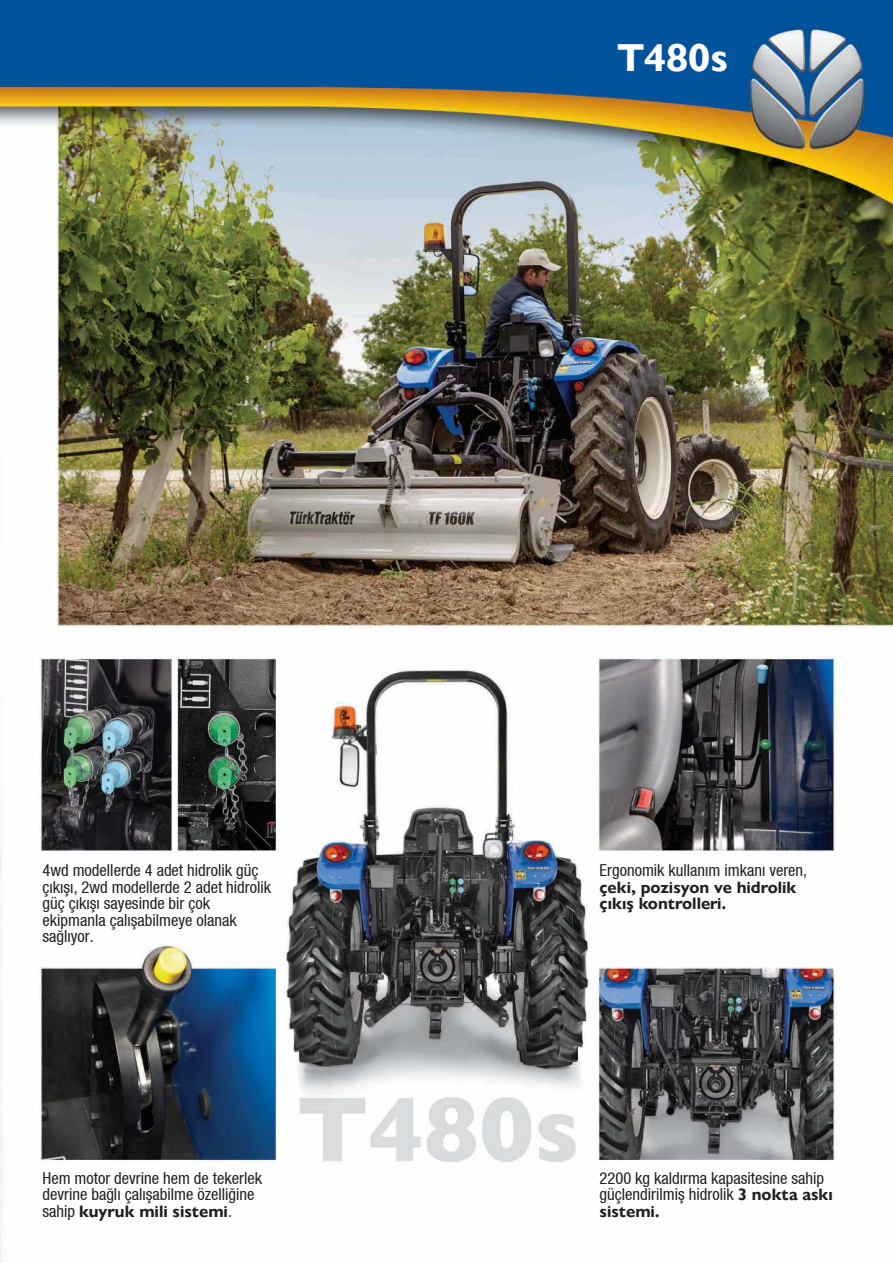
<style>
.page{position:relative;width:893px;height:1263px;background:#fff}
.page>*{position:absolute;margin:0;border:0;box-sizing:border-box;transform-origin:0 0}
.t1{font:700 39px "Gill Sans Nova";color:#fff}
.t2{font:16.5px/16.5px "Helvetica Neue Condensed";color:#221f1f}
.t3{font:700 16.5px/16.5px "Gill Sans Nova";color:#221f1f}
.s1{font-family:"Helvetica Neue Condensed";font-weight:400}
.s2{font-family:"Gill Sans Nova";font-weight:700}
</style>
<div class="page">
<img style="left:0;top:0;width:893px;height:1263px">
<p class="t2" style="left:43px;top:862px;width:230px">4wd modellerde 4 adet hidrolik güç çıkışı, 2wd modellerde 2 adet hidrolik güç çıkışı sayesinde bir çok ekipmanla çalışabilmeye olanak sağlıyor.</p>
<p class="t2" style="left:43px;top:1169px;width:221px">Hem motor devrine hem de tekerlek devrine bağlı çalışabilme özelliğine</p>
<p class="t3" style="left:43px;top:1204px;width:191px"><span class="s1">sahip</span> kuyruk mili sistemi<span class="s1">.</span></p>
<h1 class="t1" style="left:617px;top:44px;width:113px">T480s</h1>
<p class="t2" style="left:600px;top:862px;width:209px">Ergonomik kullanım imkanı veren,</p>
<p class="t3" style="left:600px;top:881px;width:198px">çeki, pozisyon ve hidrolik çıkış kontrolleri.</p>
<p class="t2" style="left:600px;top:1169px;width:235px">2200 kg kaldırma kapasitesine sahip güçlendirilmiş hidrolik <span class="s2">3 nokta askı</span></p>
<p class="t3" style="left:600px;top:1202px;width:61px">sistemi.</p>
</div>
